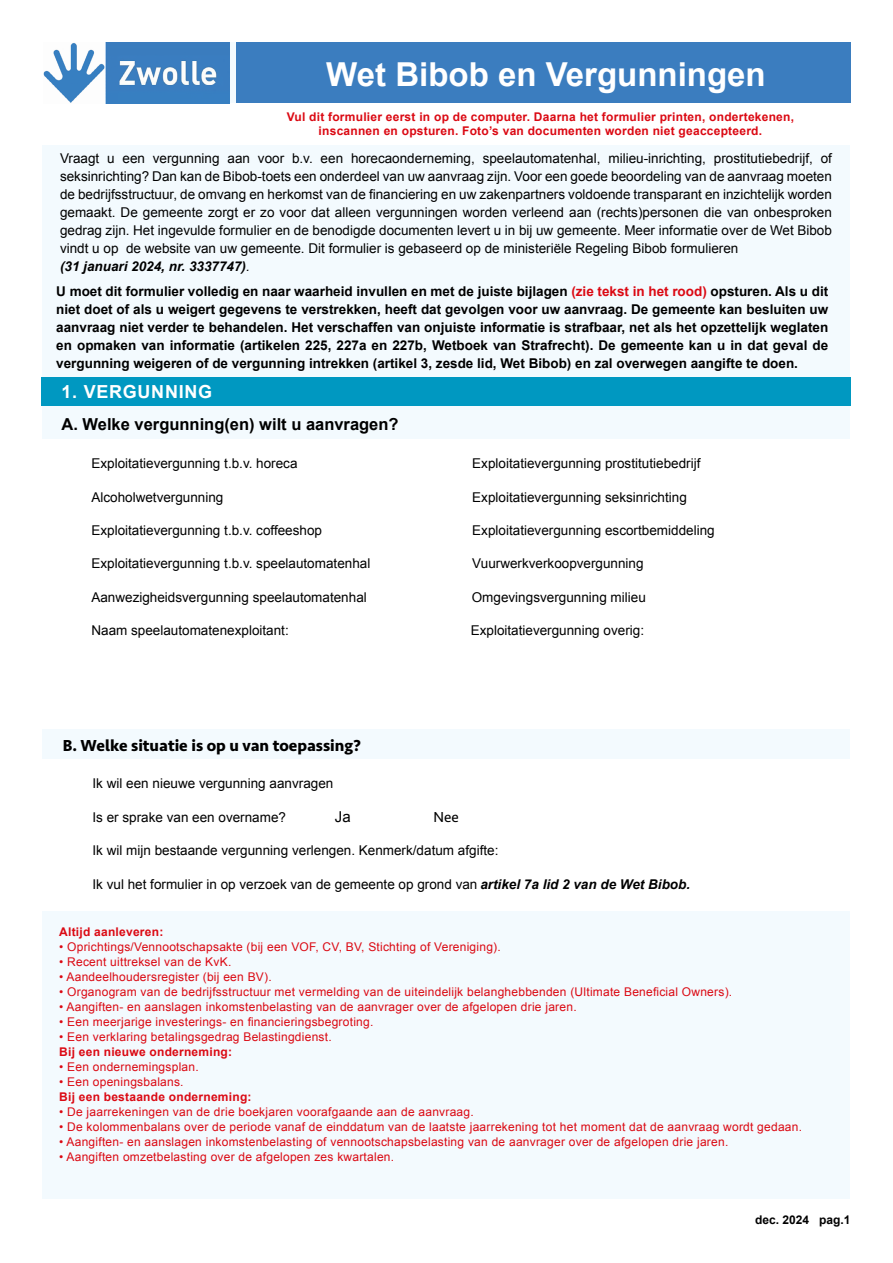
<style>
.page{position:relative;width:893px;height:1263px;background:#fff}
.page>*{position:absolute;margin:0;border:0;box-sizing:border-box;transform-origin:0 0}
.t1{font:700 33px "Arial";color:#fff}
.t2{font:700 18px "Arial";letter-spacing:.04em;color:#fff}
.t3{font:700 16.5px "Arial";color:#000}
.t4{font:700 16.5px "Seravek Basic";color:#000}
.t5{font:15px "Seravek Basic";color:#000}
.t6{font:15px "Arial";color:#000}
.t7{font:13.5px/18px "Arial";color:#000}
.t8{font:700 13.5px/18px "Arial";color:#000;text-align:justify}
.t9{font:12px "Arial";letter-spacing:.02em;color:#db0913}
.t10{font:700 12px/14.4px "Arial";letter-spacing:.02em;color:#db0812;text-align:center}
.t11{font:700 12px "Arial";letter-spacing:.02em;color:#db0913}
.t12{font:700 12px "Arial";color:#000}
.s1{font-weight:700;font-style:italic}
.s2{font-style:italic}
.s3{color:#db0913}
</style>
<div class="page">
<div style="left:43px;top:43px;width:807px;height:1156px;background:#f3fafe"></div>
<div style="left:28px;top:439px;width:839px;height:290px;background:#fff"></div>
<div style="left:25px;top:759px;width:840px;height:152px;background:#fff"></div>
<div style="left:42px;top:377px;width:809px;height:29px;background:#0098c1"></div>
<div style="left:38px;top:103px;width:823px;height:42px;background:#fff"></div>
<div style="left:236px;top:43px;width:614px;height:60px;background:#3b7dbf"></div>
<img style="left:43px;top:43px;width:186px;height:60px">
<h1 class="t1" style="left:326px;top:53px;width:441px">Wet Bibob en Vergunningen</h1>
<p class="t10" style="left:287px;top:110px;width:509px">Vul dit formulier eerst in op de computer. Daarna het formulier printen, ondertekenen, inscannen en opsturen. Foto’s van documenten worden niet geaccepteerd.</p>
<p class="t7" style="left:60px;top:149px;width:773px">Vraagt u een vergunning aan voor b.v. een horecaonderneming, speelautomatenhal, milieu-inrichting, prostitutiebedrijf, of seksinrichting? Dan kan de Bibob-toets een onderdeel van uw aanvraag zijn. Voor een goede beoordeling van de aanvraag moeten de bedrijfsstructuur, de omvang en herkomst van de financiering en uw zakenpartners voldoende transparant en inzichtelijk worden gemaakt. De gemeente zorgt er zo voor dat alleen vergunningen worden verleend aan (rechts)personen die van onbesproken gedrag zijn. Het ingevulde formulier en de benodigde documenten levert u in bij uw gemeente. Meer informatie over de Wet Bibob vindt u op de website van uw gemeente. Dit formulier is gebaseerd op de ministeriële Regeling Bibob formulieren<br><span class="s1">(31 januari 2024, nr. 3337747)</span><span class="s2">.</span></p>
<p class="t8" style="left:56px;top:283px;width:773px">U moet dit formulier volledig en naar waarheid invullen en met de juiste bijlagen <span class="s3">(zie tekst in het rood)</span> opsturen. Als u dit niet doet of als u weigert gegevens te verstrekken, heeft dat gevolgen voor uw aanvraag. De gemeente kan besluiten uw aanvraag niet verder te behandelen. Het verschaffen van onjuiste informatie is strafbaar, net als het opzettelijk weglaten en opmaken van informatie (artikelen 225, 227a en 227b, Wetboek van Strafrecht). De gemeente kan u in dat geval de vergunning weigeren of de vergunning intrekken (artikel 3, zesde lid, Wet Bibob) en zal overwegen aangifte te doen.</p>
<h2 class="t2" style="left:62px;top:380px;width:152px">1. VERGUNNING</h2>
<p class="t3" style="left:62px;top:413px;width:339px">A. Welke vergunning(en) wilt u aanvragen?</p>
<p class="t7" style="left:91px;top:455px;width:208px">Exploitatievergunning t.b.v. horeca</p>
<p class="t7" style="left:472px;top:455px;width:230px">Exploitatievergunning prostitutiebedrijf</p>
<p class="t7" style="left:91px;top:488px;width:134px">Alcoholwetvergunning</p>
<p class="t7" style="left:472px;top:488px;width:216px">Exploitatievergunning seksinrichting</p>
<p class="t7" style="left:91px;top:521px;width:232px">Exploitatievergunning t.b.v. coffeeshop</p>
<p class="t7" style="left:472px;top:521px;width:244px">Exploitatievergunning escortbemiddeling</p>
<p class="t7" style="left:91px;top:555px;width:280px">Exploitatievergunning t.b.v. speelautomatenhal</p>
<p class="t7" style="left:472px;top:555px;width:173px">Vuurwerkverkoopvergunning</p>
<p class="t7" style="left:91px;top:588px;width:277px">Aanwezigheidsvergunning speelautomatenhal</p>
<p class="t7" style="left:472px;top:588px;width:176px">Omgevingsvergunning milieu</p>
<p class="t7" style="left:91px;top:621px;width:199px">Naam speelautomatenexploitant:</p>
<p class="t7" style="left:471px;top:622px;width:175px">Exploitatievergunning overig:</p>
<p class="t4" style="left:63px;top:735px;width:300px">B. Welke situatie is op u van toepassing?</p>
<p class="t7" style="left:92px;top:775px;width:242px">Ik wil een nieuwe vergunning aanvragen</p>
<p class="t7" style="left:92px;top:808px;width:195px">Is er sprake van een overname?</p>
<p class="t7" style="left:92px;top:841px;width:407px">Ik wil mijn bestaande vergunning verlengen. Kenmerk/datum afgifte:</p>
<p class="t7" style="left:92px;top:875px;width:599px">Ik vul het formulier in op verzoek van de gemeente op grond van <span class="s1">artikel 7a lid 2 van de Wet Bibob.</span></p>
<p class="t6" style="left:335px;top:806px;width:17px">Ja</p>
<p class="t5" style="left:433px;top:808px;width:27px">Nee</p>
<p class="t11" style="left:59px;top:924px;width:106px">Altijd aanleveren:</p>
<p class="t9" style="left:59px;top:939px;width:443px">• Oprichtings/Vennootschapsakte (bij een VOF, CV, BV, Stichting of Vereniging).</p>
<p class="t9" style="left:59px;top:954px;width:174px">• Recent uittreksel van de KvK.</p>
<p class="t9" style="left:59px;top:969px;width:214px">• Aandeelhoudersregister (bij een BV).</p>
<p class="t9" style="left:59px;top:984px;width:674px">• Organogram van de bedrijfsstructuur met vermelding van de uiteindelijk belanghebbenden (Ultimate Beneficial Owners).</p>
<p class="t9" style="left:59px;top:999px;width:519px">• Aangiften- en aanslagen inkomstenbelasting van de aanvrager over de afgelopen drie jaren.</p>
<p class="t9" style="left:59px;top:1014px;width:316px">• Een meerjarige investerings- en financieringsbegroting.</p>
<p class="t9" style="left:59px;top:1029px;width:274px">• Een verklaring betalingsgedrag Belastingdienst.</p>
<p class="t11" style="left:59px;top:1044px;width:174px">Bij een nieuwe onderneming:</p>
<p class="t9" style="left:59px;top:1059px;width:141px">• Een ondernemingsplan.</p>
<p class="t9" style="left:59px;top:1074px;width:126px">• Een openingsbalans.</p>
<p class="t11" style="left:59px;top:1089px;width:194px">Bij een bestaande onderneming:</p>
<p class="t9" style="left:59px;top:1104px;width:416px">• De jaarrekeningen van de drie boekjaren voorafgaande aan de aanvraag.</p>
<p class="t9" style="left:59px;top:1119px;width:744px">• De kolommenbalans over de periode vanaf de einddatum van de laatste jaarrekening tot het moment dat de aanvraag wordt gedaan.</p>
<p class="t9" style="left:59px;top:1134px;width:671px">• Aangiften- en aanslagen inkomstenbelasting of vennootschapsbelasting van de aanvrager over de afgelopen drie jaren.</p>
<p class="t9" style="left:59px;top:1149px;width:336px">• Aangiften omzetbelasting over de afgelopen zes kwartalen.</p>
<p class="t12" style="left:755px;top:1212px;width:97px">dec. 2024 pag.1</p>
</div>
